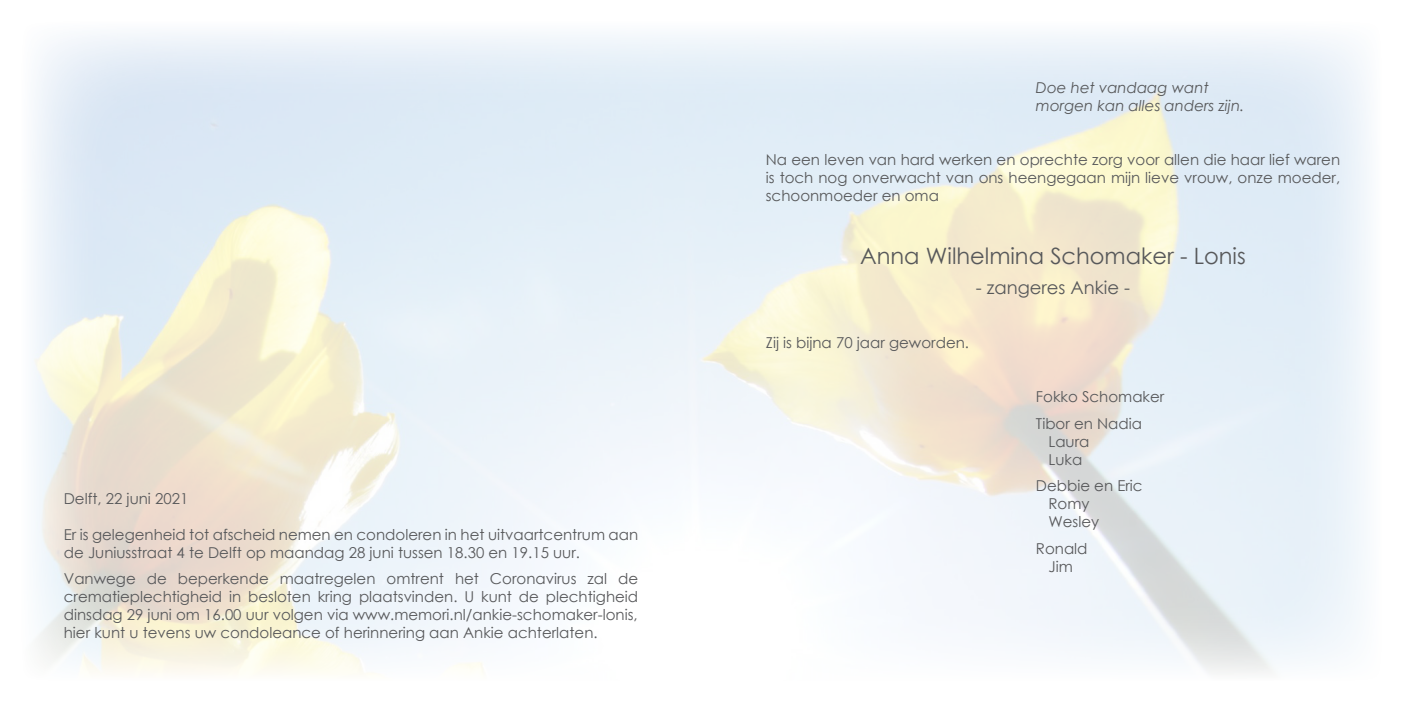
<style>
.page{position:relative;width:1404px;height:702px;background:#fff}
.page>*{position:absolute;margin:0;border:0;box-sizing:border-box;transform-origin:0 0}
.t1{font:22.5px "Century Gothic";color:#57585a}
.t2{font:18px "Century Gothic";color:#57585a}
.t3{font:15px/18px "Century Gothic";color:#57585a;text-align:justify}
.t4{font:italic 15px "Century Gothic";color:#57585a}
</style>
<div class="page">
<p class="t3" style="left:64px;top:489px;width:126px">Delft, 22 juni 2021</p>
<p class="t3" style="left:64px;top:525px;width:576px">Er is gelegenheid tot afscheid nemen en condoleren in het uitvaartcentrum aan de Juniusstraat 4 te Delft op maandag 28 juni tussen 18.30 en 19.15 uur.</p>
<p class="t3" style="left:64px;top:569px;width:576px">Vanwege de beperkende maatregelen omtrent het Coronavirus zal de crematieplechtigheid in besloten kring plaatsvinden. U kunt de plechtigheid dinsdag 29 juni om 16.00 uur volgen via www.memori.nl/ankie-schomaker-lonis,</p>
<p class="t3" style="left:64px;top:623px;width:535px">hier kunt u tevens uw condoleance of herinnering aan Ankie achterlaten.</p>
<p class="t4" style="left:1035px;top:77px;width:174px">Doe het vandaag want</p>
<p class="t4" style="left:1035px;top:95px;width:210px">morgen kan alles anders zijn.</p>
<p class="t3" style="left:765px;top:150px;width:576px">Na een leven van hard werken en oprechte zorg voor allen die haar lief waren is toch nog onverwacht van ons heengegaan mijn lieve vrouw, onze moeder, schoonmoeder en oma</p>
<p class="t1" style="left:860px;top:240px;width:387px">Anna Wilhelmina Schomaker - Lonis</p>
<p class="t2" style="left:975px;top:275px;width:156px">- zangeres Ankie -</p>
<p class="t3" style="left:765px;top:333px;width:205px">Zij is bijna 70 jaar geworden.</p>
<p class="t3" style="left:1035px;top:387px;width:130px">Fokko Schomaker</p>
<p class="t3" style="left:1035px;top:414px;width:108px">Tibor en Nadia</p>
<p class="t3" style="left:1048px;top:432px;width:43px">Laura</p>
<p class="t3" style="left:1048px;top:450px;width:35px">Luka</p>
<p class="t3" style="left:1035px;top:476px;width:108px">Debbie en Eric</p>
<p class="t3" style="left:1048px;top:494px;width:43px">Romy</p>
<p class="t3" style="left:1048px;top:512px;width:52px">Wesley</p>
<p class="t3" style="left:1035px;top:539px;width:53px">Ronald</p>
<p class="t3" style="left:1048px;top:557px;width:26px">Jim</p>
</div>
